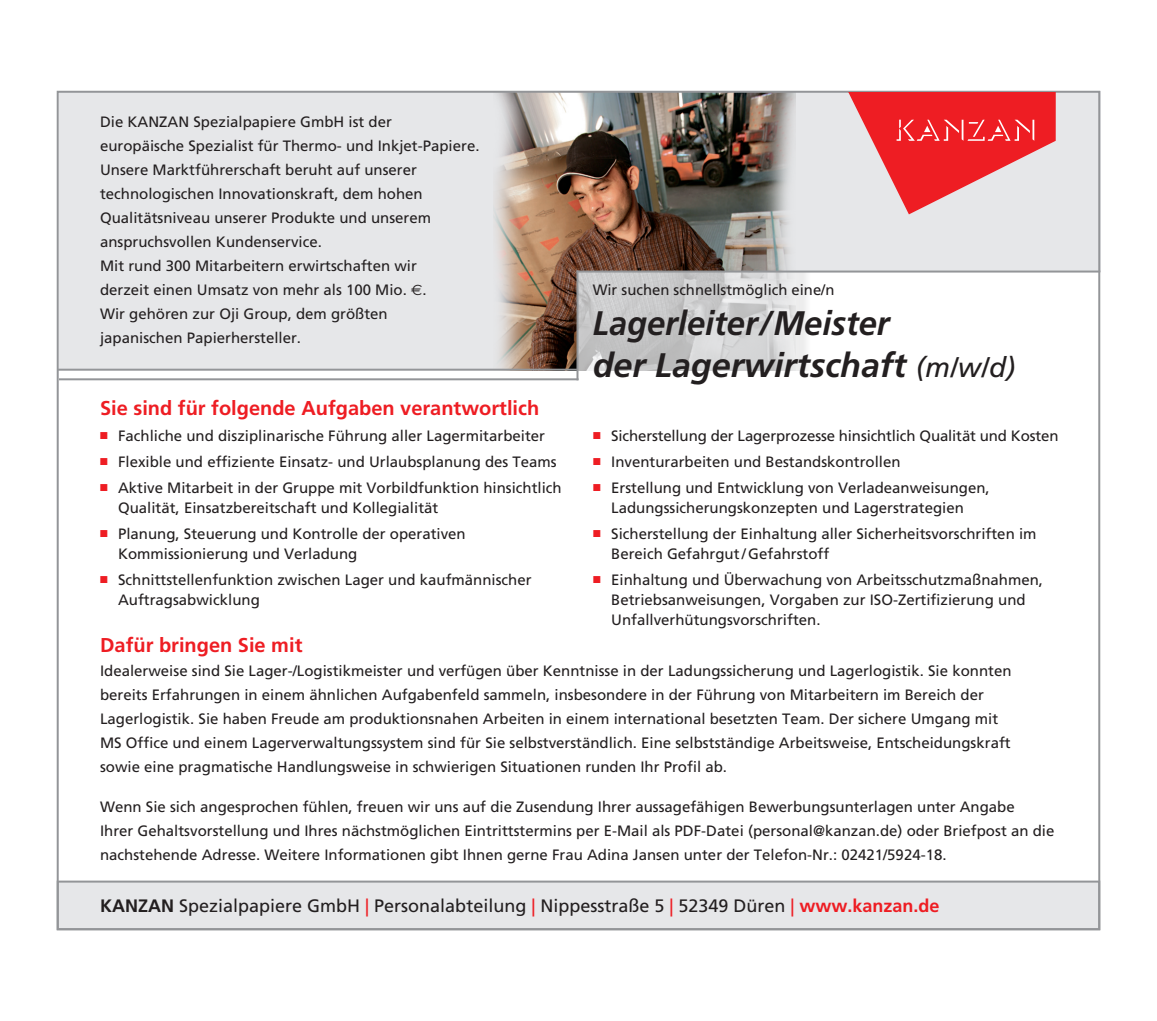
<style>
.page{position:relative;width:1157px;height:1021px;background:#fff}
.page>*{position:absolute;margin:0;border:0;box-sizing:border-box;transform-origin:0 0}
.t1{font:italic 700 34px/42px "Frutiger LT Std";color:#231f20;scale:.96 1}
.t2{font:700 20px "Frutiger LT Std";color:#ee1d23}
.t3{font:18px "Frutiger LT Std";color:#231f20}
.t4{font:15px/24px "Frutiger LT Std";color:#231f20}
.s1{font-family:"Euro Sans Std"}
.s2{color:#ee1d23}
.s3{font-weight:400;font-size:28px}
.s4{font-weight:700}
.s5{font-weight:700;color:#ee1d23}
</style>
<div class="page">
<div style="left:59px;top:256px;width:519px;height:113px;background:#e6e7e9"></div>
<div style="left:59px;top:91px;width:1041px;height:181px;background:#e6e7e9"></div>
<img style="left:494px;top:94px;width:301px;height:274px">
<div style="left:577px;top:272px;width:242px;height:98px;background:#f5f5f5"></div>
<img style="left:578px;top:272px;width:217px;height:98px">
<div style="left:57px;top:880px;width:1043px;height:50px;background:#e6e7e9;border:2px solid #939598"></div>
<hr style="left:57px;top:368px;width:520px;height:2px;background:#939598">
<hr style="left:59px;top:378px;width:519px;height:2px;background:#939598">
<hr style="left:576px;top:270px;width:2px;height:110px;background:#939598">
<hr style="left:576px;top:270px;width:524px;height:2px;background:#939598">
<svg style="left:848px;top:93px;width:207px;height:121px"></svg>
<p class="t4" style="left:100px;top:110px;width:381px">Die KANZAN Spezialpapiere GmbH ist der europäische Spezialist für Thermo- und Inkjet-Papiere.<br>Unsere Marktführerschaft beruht auf unserer technologischen Innovationskraft, dem hohen Qualitätsniveau unserer Produkte und unserem anspruchsvollen Kundenservice.<br>Mit rund 300 Mitarbeitern erwirtschaften wir<br>derzeit einen Umsatz von mehr als 100 Mio. <span class="s1">€</span>.<br>Wir gehören zur Oji Group, dem größten<br>japanischen Papierhersteller.</p>
<h2 class="t2" style="left:100px;top:396px;width:440px">Sie sind für folgende Aufgaben verantwortlich</h2>
<p class="t4" style="left:100px;top:424px;width:446px"><span class="s2">■</span> Fachliche und disziplinarische Führung aller Lagermitarbeiter</p>
<p class="t4" style="left:100px;top:450px;width:458px"><span class="s2">■</span> Flexible und effiziente Einsatz- und Urlaubsplanung des Teams</p>
<p class="t4" style="left:118px;top:478px;width:445px;line-height:20px;text-indent:-18px"><span class="s2">■</span> Aktive Mitarbeit in der Gruppe mit Vorbildfunktion hinsichtlich<br>Qualität, Einsatzbereitschaft und Kollegialität</p>
<p class="t4" style="left:118px;top:524px;width:349px;line-height:20px;text-indent:-18px"><span class="s2">■</span> Planung, Steuerung und Kontrolle der operativen<br>Kommissionierung und Verladung</p>
<p class="t4" style="left:118px;top:570px;width:415px;line-height:20px;text-indent:-18px"><span class="s2">■</span> Schnittstellenfunktion zwischen Lager und kaufmännischer<br>Auftragsabwicklung</p>
<p class="t4" style="left:592px;top:278px;width:243px">Wir suchen schnellstmöglich eine/n</p>
<h1 class="t1" style="left:592px;top:302px;width:442px">Lagerleiter/Meister<br>der Lagerwirtschaft <span class="s3">(m/w/d)</span></h1>
<p class="t4" style="left:593px;top:424px;width:467px"><span class="s2">■</span> Sicherstellung der Lagerprozesse hinsichtlich Qualität und Kosten</p>
<p class="t4" style="left:593px;top:450px;width:309px"><span class="s2">■</span> Inventurarbeiten und Bestandskontrollen</p>
<p class="t4" style="left:593px;top:478px;width:398px;line-height:20px;text-align:center"><span class="s2">■</span> Erstellung und Entwicklung von Verladeanweisungen,<br>Ladungssicherungskonzepten und Lagerstrategien</p>
<p class="t4" style="left:611px;top:524px;width:427px;line-height:20px;text-indent:-18px"><span class="s2">■</span> Sicherstellung der Einhaltung aller Sicherheitsvorschriften im<br>Bereich Gefahrgut/ Gefahrstoff</p>
<p class="t4" style="left:611px;top:570px;width:433px;line-height:20px;text-indent:-18px"><span class="s2">■</span> Einhaltung und Überwachung von Arbeitsschutzmaßnahmen,<br>Betriebsanweisungen, Vorgaben zur ISO-Zertifizierung und<br>Unfallverhütungsvorschriften.</p>
<h2 class="t2" style="left:100px;top:633px;width:204px">Dafür bringen Sie mit</h2>
<p class="t4" style="left:100px;top:658px;width:913px">Idealerweise sind Sie Lager-/Logistikmeister und verfügen über Kenntnisse in der Ladungssicherung und Lagerlogistik. Sie konnten bereits Erfahrungen in einem ähnlichen Aufgabenfeld sammeln, insbesondere in der Führung von Mitarbeitern im Bereich der Lagerlogistik. Sie haben Freude am produktionsnahen Arbeiten in einem international besetzten Team. Der sichere Umgang mit MS Office und einem Lagerverwaltungssystem sind für Sie selbstverständlich. Eine selbstständige Arbeitsweise, Entscheidungskraft sowie eine pragmatische Handlungsweise in schwierigen Situationen runden Ihr Profil ab.</p>
<p class="t4" style="left:100px;top:794px;width:955px">Wenn Sie sich angesprochen fühlen, freuen wir uns auf die Zusendung Ihrer aussagefähigen Bewerbungsunterlagen unter Angabe<br>Ihrer Gehaltsvorstellung und Ihres nächstmöglichen Eintrittstermins per E-Mail als PDF-Datei (personal@kanzan.de) oder Briefpost an die nachstehende Adresse. Weitere Informationen gibt Ihnen gerne Frau Adina Jansen unter der Telefon-Nr.: 02421/5924-18.</p>
<p class="t3" style="left:100px;top:895px;width:841px"><span class="s4">KANZAN</span> Spezialpapiere GmbH <span class="s2">|</span> Personalabteilung <span class="s2">|</span> Nippesstraße 5 <span class="s2">|</span> 52349 Düren <span class="s2">|</span> <span class="s5">www.kanzan.de</span></p>
</div>
